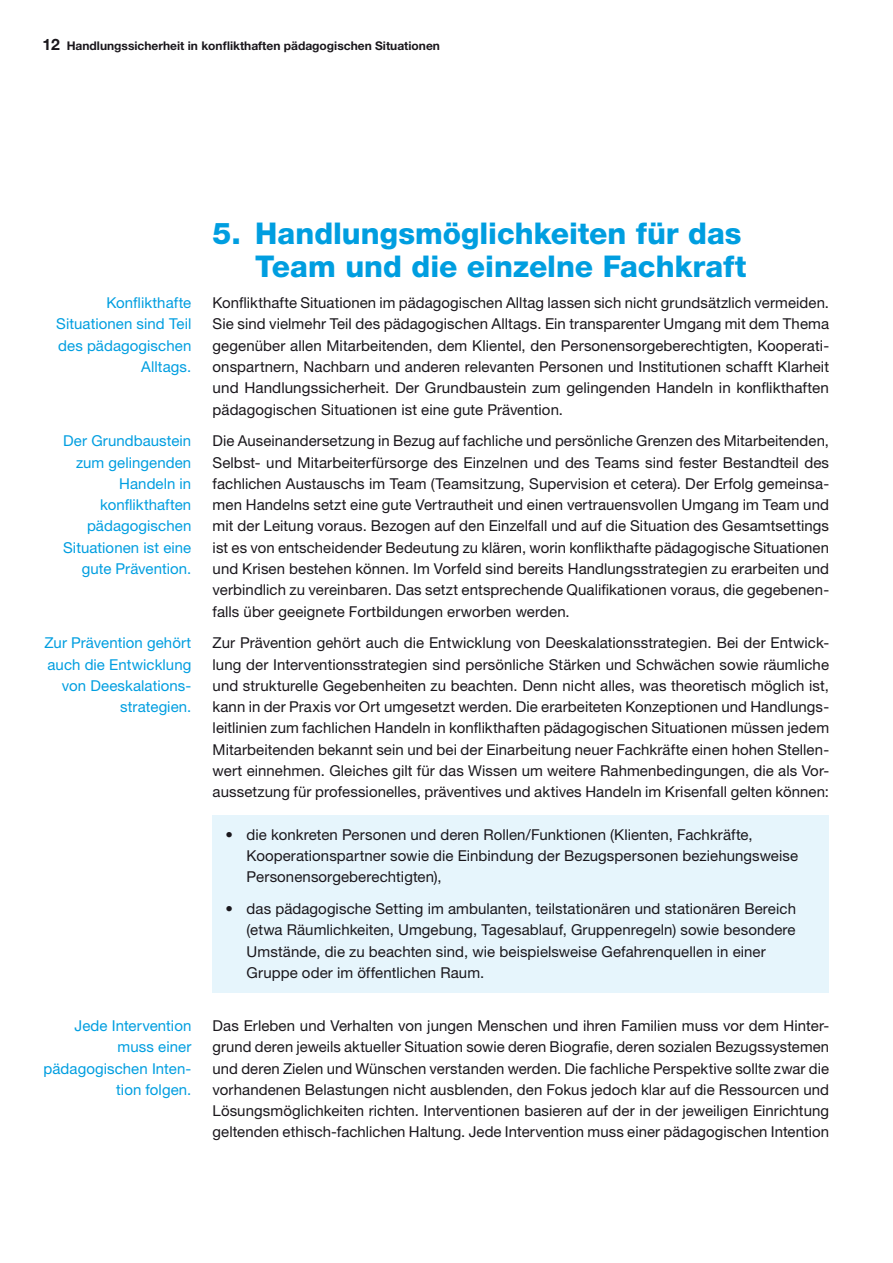
<style>
.page{position:relative;width:893px;height:1263px;background:#fff}
.page>*{position:absolute;margin:0;border:0;box-sizing:border-box;transform-origin:0 0}
.t1{font:800 30px/33px "Helvetica Neue LT Std";color:#009ee0;text-align:right}
.t2{font:15px/21.3px "Helvetica Neue LT Std";letter-spacing:.005em;color:#1a171c;text-align:justify}
.t3{font:15px/21.3px "Helvetica Neue LT Std";letter-spacing:.005em;color:#009ee0;text-align:right}
.t4{font:700 12px "Helvetica Neue LT Std";color:#1a171c}
.s1{font-size:15.75px}
</style>
<div class="page">
<div style="left:213px;top:815px;width:616px;height:177px;background:#e6f5fc"></div>
<p class="t4" style="left:43px;top:38px;width:399px"><span class="s1">12</span> Handlungssicherheit in konflikthaften pädagogischen Situationen</p>
<p class="t3" style="left:56px;top:292px;width:137px">Konflikthafte<br>Situationen sind Teil des pädagogischen<br>Alltags.</p>
<p class="t3" style="left:63px;top:430px;width:130px">Der Grundbaustein zum gelingenden<br>Handeln in konflikthaften pädagogischen<br>Situationen ist eine gute Prävention.</p>
<p class="t3" style="left:44px;top:632px;width:148px">Zur Prävention gehört auch die Entwicklung von Deeskalations&shy;strategien.</p>
<p class="t3" style="left:44px;top:1015px;width:149px">Jede Intervention muss einer pädagogischen Inten&shy;tion folgen.</p>
<h1 class="t1" style="left:213px;top:217px;width:535px">5. Handlungsmöglichkeiten für das<br>Team und die einzelne Fachkraft</h1>
<p class="t2" style="left:213px;top:292px;width:618px">Konflikthafte Situationen im pädagogischen Alltag lassen sich nicht grundsätzlich vermeiden.<br>Sie sind vielmehr Teil des pädagogischen Alltags. Ein transparenter Umgang mit dem Thema gegenüber allen Mitarbeitenden, dem Klientel, den Personensorgeberechtigten, Kooperati&shy;onspartnern, Nachbarn und anderen relevanten Personen und Institutionen schafft Klarheit und Handlungssicherheit. Der Grundbaustein zum gelingenden Handeln in konflikthaften pädagogischen Situationen ist eine gute Prävention.</p>
<p class="t2" style="left:213px;top:430px;width:618px">Die Auseinandersetzung in Bezug auf fachliche und persönliche Grenzen des Mitarbeitenden, Selbst- und Mitarbeiterfürsorge des Einzelnen und des Teams sind fester Bestandteil des fachlichen Austauschs im Team (Teamsitzung, Supervision et cetera). Der Erfolg gemeinsa&shy;men Handelns setzt eine gute Vertrautheit und einen vertrauensvollen Umgang im Team und mit der Leitung voraus. Bezogen auf den Einzelfall und auf die Situation des Gesamtsettings ist es von entscheidender Bedeutung zu klären, worin konflikthafte pädagogische Situationen und Krisen bestehen können. Im Vorfeld sind bereits Handlungsstrategien zu erarbeiten und verbindlich zu vereinbaren. Das setzt entsprechende Qualifikationen voraus, die gegebenen&shy;falls über geeignete Fortbildungen erworben werden.</p>
<p class="t2" style="left:213px;top:632px;width:618px">Zur Prävention gehört auch die Entwicklung von Deeskalationsstrategien. Bei der Entwick&shy;lung der Interventionsstrategien sind persönliche Stärken und Schwächen sowie räumliche und strukturelle Gegebenheiten zu beachten. Denn nicht alles, was theoretisch möglich ist, kann in der Praxis vor Ort umgesetzt werden. Die erarbeiteten Konzeptionen und Handlungs&shy;leitlinien zum fachlichen Handeln in konflikthaften pädagogischen Situationen müssen jedem Mitarbeitenden bekannt sein und bei der Einarbeitung neuer Fachkräfte einen hohen Stellen&shy;wert einnehmen. Gleiches gilt für das Wissen um weitere Rahmenbedingungen, die als Vor&shy;aussetzung für professionelles, präventives und aktives Handeln im Krisenfall gelten können:</p>
<p class="t2" style="left:247px;top:823px;width:553px;text-align:left;text-indent:-21px">• die konkreten Personen und deren Rollen/Funktionen (Klienten, Fachkräfte,<br>Kooperationspartner sowie die Einbindung der Bezugspersonen beziehungsweise<br>Personensorgeberechtigten),</p>
<p class="t2" style="left:247px;top:898px;width:551px;text-align:left;text-indent:-21px">• das pädagogische Setting im ambulanten, teilstationären und stationären Bereich (etwa Räumlichkeiten, Umgebung, Tagesablauf, Gruppenregeln) sowie besondere Umstände, die zu beachten sind, wie beispielsweise Gefahrenquellen in einer Gruppe oder im öffentlichen Raum.</p>
<p class="t2" style="left:213px;top:1015px;width:618px">Das Erleben und Verhalten von jungen Menschen und ihren Familien muss vor dem Hinter&shy;grund deren jeweils aktueller Situation sowie deren Biografie, deren sozialen Bezugssystemen und deren Zielen und Wünschen verstanden werden. Die fachliche Perspektive sollte zwar die vorhandenen Belastungen nicht ausblenden, den Fokus jedoch klar auf die Ressourcen und Lösungsmöglichkeiten richten. Interventionen basieren auf der in der jeweiligen Einrichtung geltenden ethisch-fachlichen Haltung. Jede Intervention muss einer pädagogischen Intention</p>
</div>
